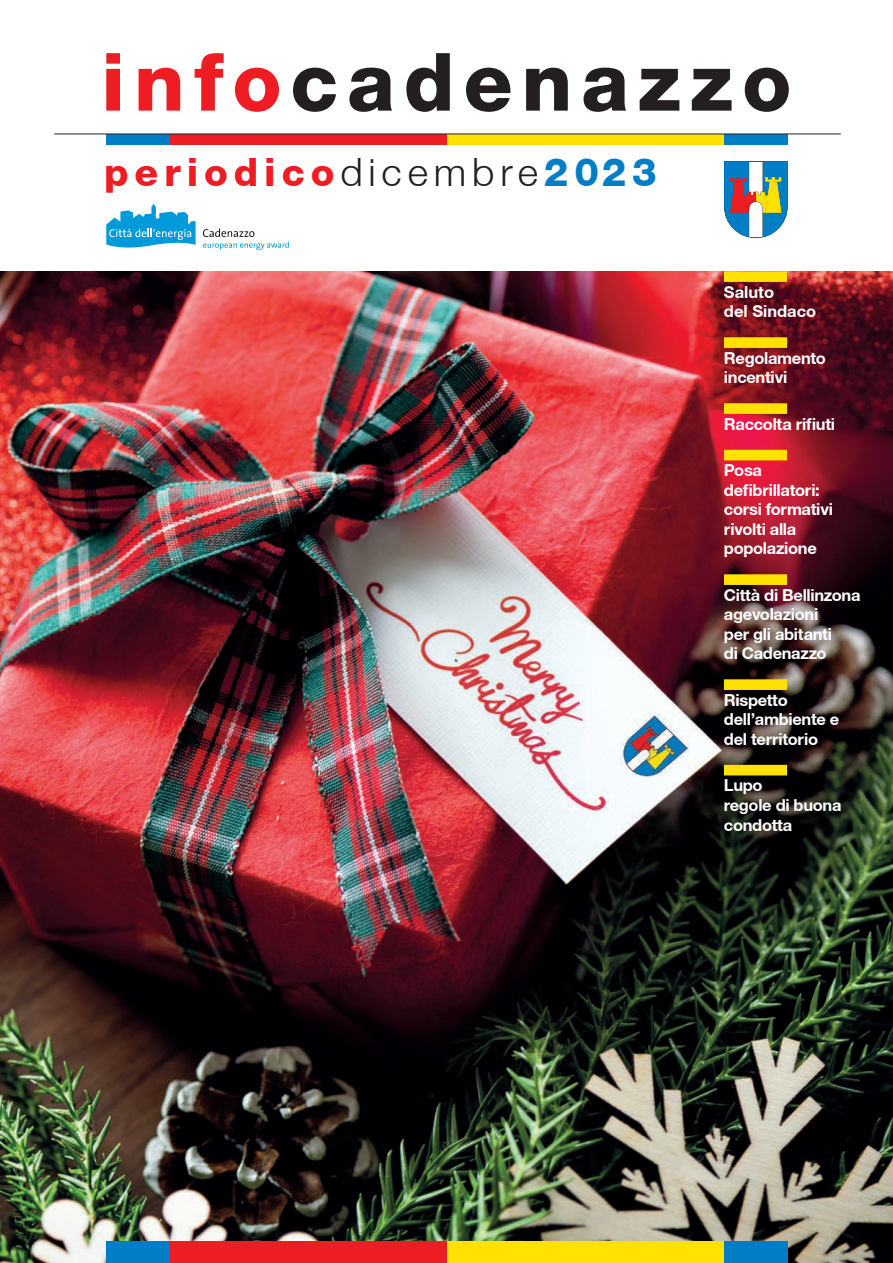
<style>
.page{position:relative;width:893px;height:1263px;background:#fff}
.page>*{position:absolute;margin:0;border:0;box-sizing:border-box;transform-origin:0 0}
.t1{font:800 39px "Helvetica Neue CE";letter-spacing:.15em;color:#ee1d23}
.t2{font:700 16.5px/19.5px "Helvetica Neue CE";letter-spacing:-.02em;color:#fff}
.t3{font:700 16.5px/19.5px "Helvetica Neue CE";color:#fff}
.s1{font-weight:300;color:#231f20}
.s2{color:#007ec5}
</style>
<div class="page">
<img style="left:0;top:271px;width:893px;height:992px">
<svg style="left:106px;top:53px;width:14px;height:58px"></svg>
<svg style="left:139px;top:68px;width:41px;height:43px"></svg>
<svg style="left:195px;top:53px;width:29px;height:58px"></svg>
<svg style="left:235px;top:68px;width:44px;height:44px"></svg>
<svg style="left:293px;top:68px;width:43px;height:44px"></svg>
<svg style="left:349px;top:68px;width:43px;height:44px"></svg>
<svg style="left:406px;top:53px;width:44px;height:59px"></svg>
<svg style="left:466px;top:68px;width:45px;height:44px"></svg>
<svg style="left:526px;top:68px;width:42px;height:43px"></svg>
<svg style="left:583px;top:68px;width:43px;height:44px"></svg>
<svg style="left:640px;top:69px;width:39px;height:42px"></svg>
<svg style="left:692px;top:69px;width:40px;height:42px"></svg>
<svg style="left:745px;top:68px;width:44px;height:44px"></svg>
<div style="left:106px;top:134px;width:64px;height:11px;background:#007ec5"></div>
<div style="left:170px;top:134px;width:277px;height:11px;background:#ee1d23"></div>
<div style="left:447px;top:134px;width:277px;height:11px;background:#ffe201"></div>
<div style="left:724px;top:134px;width:64px;height:11px;background:#007ec5"></div>
<svg style="left:724px;top:161px;width:64px;height:77px"></svg>
<hr style="left:54px;top:134px;width:787px;height:1px;background:#231f20">
<div style="left:106px;top:1242px;width:64px;height:21px;background:#007ec5"></div>
<div style="left:170px;top:1242px;width:277px;height:21px;background:#ee1d23"></div>
<div style="left:447px;top:1242px;width:277px;height:21px;background:#ffe201"></div>
<div style="left:724px;top:1242px;width:64px;height:21px;background:#007ec5"></div>
<svg style="left:203px;top:229px;width:86px;height:21px"></svg>
<svg style="left:106px;top:204px;width:90px;height:44px"></svg>
<div style="left:724px;top:271px;width:63px;height:11px;background:#ffe201"></div>
<div style="left:724px;top:337px;width:63px;height:11px;background:#ffe201"></div>
<div style="left:724px;top:403px;width:63px;height:11px;background:#ffe201"></div>
<div style="left:724px;top:450px;width:63px;height:10px;background:#ffe201"></div>
<div style="left:724px;top:574px;width:63px;height:11px;background:#ffe201"></div>
<div style="left:724px;top:679px;width:63px;height:11px;background:#ffe201"></div>
<div style="left:724px;top:765px;width:63px;height:10px;background:#ffe201"></div>
<h1 class="t1" style="left:104px;top:148px;width:554px">periodico<span class="s1">dicembre</span><span class="s2">2023</span></h1>
<p class="t3" style="left:724px;top:282px;width:94px">Saluto<br>del Sindaco</p>
<p class="t2" style="left:724px;top:348px;width:104px">Regolamento incentivi</p>
<p class="t2" style="left:724px;top:414px;width:113px">Raccolta rifiuti</p>
<p class="t2" style="left:724px;top:461px;width:111px">Posa defibrillatori: corsi formativi rivolti alla popolazione</p>
<p class="t2" style="left:724px;top:585px;width:138px">Città di Bellinzona agevolazioni<br>per gli abitanti<br>di Cadenazzo</p>
<p class="t2" style="left:724px;top:690px;width:117px">Rispetto dell’ambiente e del territorio</p>
<p class="t2" style="left:724px;top:776px;width:119px">Lupo<br>regole di buona condotta</p>
</div>
